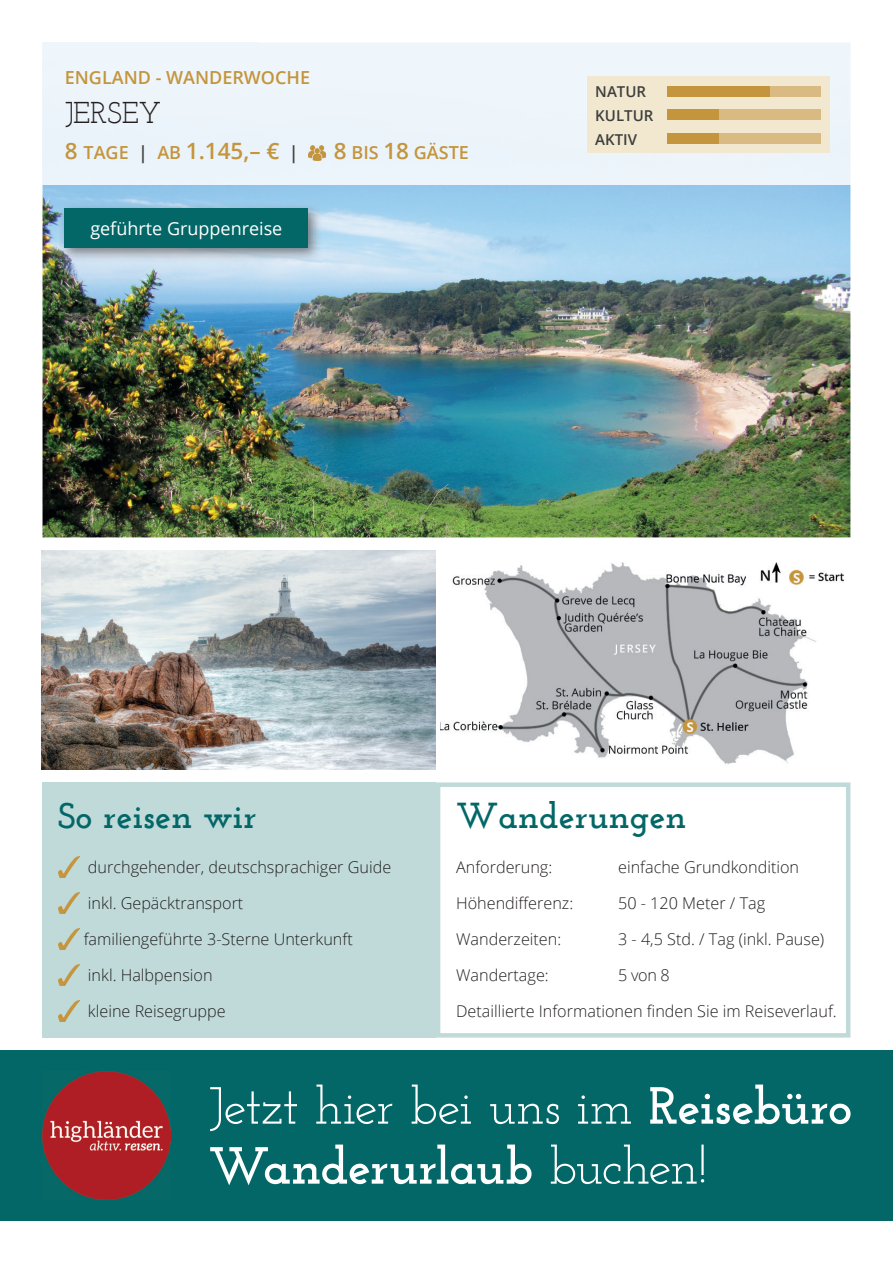
<style>
.page{position:relative;width:893px;height:1263px;background:#fff}
.page>*{position:absolute;margin:0;border:0;box-sizing:border-box;transform-origin:0 0}
.t1{font:52.2px/60px "Josefin Slab";letter-spacing:-.015em;color:#fff}
.t2{font:700 36px "Josefin Slab";color:#046767}
.t3{font:30px "Josefin Slab";color:#231f20}
.t4{font:600 22.5px "Open Sans";color:#c4953c}
.t5{font:600 18px "Open Sans";color:#c4953c}
.t6{font:18px "Open Sans";color:#fff}
.t7{font:300 16.2px "Open Sans";color:#231f20}
.t8{font:600 15px/24px "Open Sans";color:#3e3e3f}
.s1{font-size:18px}
.s2{font-size:18px;color:#3e3e3f}
.s3{font-size:22.5px}
.s4{font-weight:700}
</style>
<div class="page">
<img style="left:43px;top:185px;width:807px;height:352px">
<div style="left:43px;top:43px;width:592px;height:142px;background:#edf4fb"></div>
<div style="left:797px;top:90px;width:53px;height:95px;background:#ecf4fa"></div>
<img style="left:308px;top:146px;width:17px;height:14px">
<div style="left:587px;top:77px;width:242px;height:76px;background:#f1e8cf"></div>
<div style="left:668px;top:133px;width:153px;height:11px;background:#d9ba82"></div>
<div style="left:668px;top:109px;width:153px;height:11px;background:#d9ba82"></div>
<div style="left:668px;top:86px;width:153px;height:10px;background:#d9ba82"></div>
<div style="left:668px;top:86px;width:102px;height:10px;background:#c4953c"></div>
<div style="left:668px;top:109px;width:51px;height:11px;background:#c4953c"></div>
<div style="left:668px;top:133px;width:51px;height:11px;background:#c4953c"></div>
<div style="left:0;top:1050px;width:893px;height:170px;background:#046767"></div>
<img style="left:43px;top:1071px;width:127px;height:128px">
<div style="left:43px;top:782px;width:393px;height:255px;background:#c0dada"></div>
<img style="left:58px;top:856px;width:22px;height:21px">
<img style="left:58px;top:892px;width:22px;height:21px">
<img style="left:58px;top:928px;width:22px;height:21px">
<img style="left:58px;top:964px;width:22px;height:21px">
<img style="left:58px;top:1000px;width:22px;height:21px">
<svg style="left:436px;top:782px;width:414px;height:255px"></svg>
<img style="left:440px;top:562px;width:404px;height:202px">
<img style="left:41px;top:550px;width:395px;height:220px">
<img style="left:59px;top:203px;width:264px;height:59px">
<div style="left:65px;top:208px;width:243px;height:40px;background:#046767"></div>
<p class="t5" style="left:65px;top:65px;width:247px">ENGLAND - WANDERWOCHE</p>
<h3 class="t3" style="left:65px;top:95px;width:98px">JERSEY</h3>
<h3 class="t4" style="left:65px;top:135px;width:235px">8 <span class="s1">TAGE</span> <span class="s2">|</span> <span class="s1">AB</span> 1.145,– € <span class="s2">|</span></h3>
<p class="t5" style="left:334px;top:140px;width:136px"><span class="s3">8</span> BIS <span class="s3">18</span> GÄSTE</p>
<p class="t6" style="left:90px;top:216px;width:194px">geführte Gruppenreise</p>
<p class="t8" style="left:595px;top:79px;width:60px">NATUR<br>KULTUR<br>AKTIV</p>
<h2 class="t2" style="left:58px;top:794px;width:200px">So reisen wir</h2>
<p class="t7" style="left:88px;top:856px;width:305px">durchgehender, deutschsprachiger Guide</p>
<p class="t7" style="left:88px;top:892px;width:157px">inkl. Gepäcktransport</p>
<p class="t7" style="left:84px;top:928px;width:271px">familiengeführte 3-Sterne Unterkunft</p>
<p class="t7" style="left:88px;top:964px;width:126px">inkl. Halbpension</p>
<p class="t7" style="left:88px;top:1000px;width:139px">kleine Reisegruppe</p>
<h2 class="t2" style="left:456px;top:794px;width:232px">Wanderungen</h2>
<p class="t7" style="left:456px;top:856px;width:98px">Anforderung:</p>
<p class="t7" style="left:618px;top:856px;width:183px">einfache Grundkondition</p>
<p class="t7" style="left:456px;top:892px;width:119px">Höhendifferenz:</p>
<p class="t7" style="left:618px;top:892px;width:149px">50 - 120 Meter / Tag</p>
<p class="t7" style="left:456px;top:928px;width:107px">Wanderzeiten:</p>
<p class="t7" style="left:618px;top:928px;width:208px">3 - 4,5 Std. / Tag (inkl. Pause)</p>
<p class="t7" style="left:456px;top:964px;width:94px">Wandertage:</p>
<p class="t7" style="left:618px;top:964px;width:53px">5 von 8</p>
<p class="t7" style="left:456px;top:1000px;width:382px">Detaillierte Informationen finden Sie im Reiseverlauf.</p>
<h1 class="t1" style="left:208px;top:1076px;width:645px">Jetzt hier bei uns im <span class="s4">Reisebüro<br>Wanderurlaub</span> buchen!</h1>
</div>
